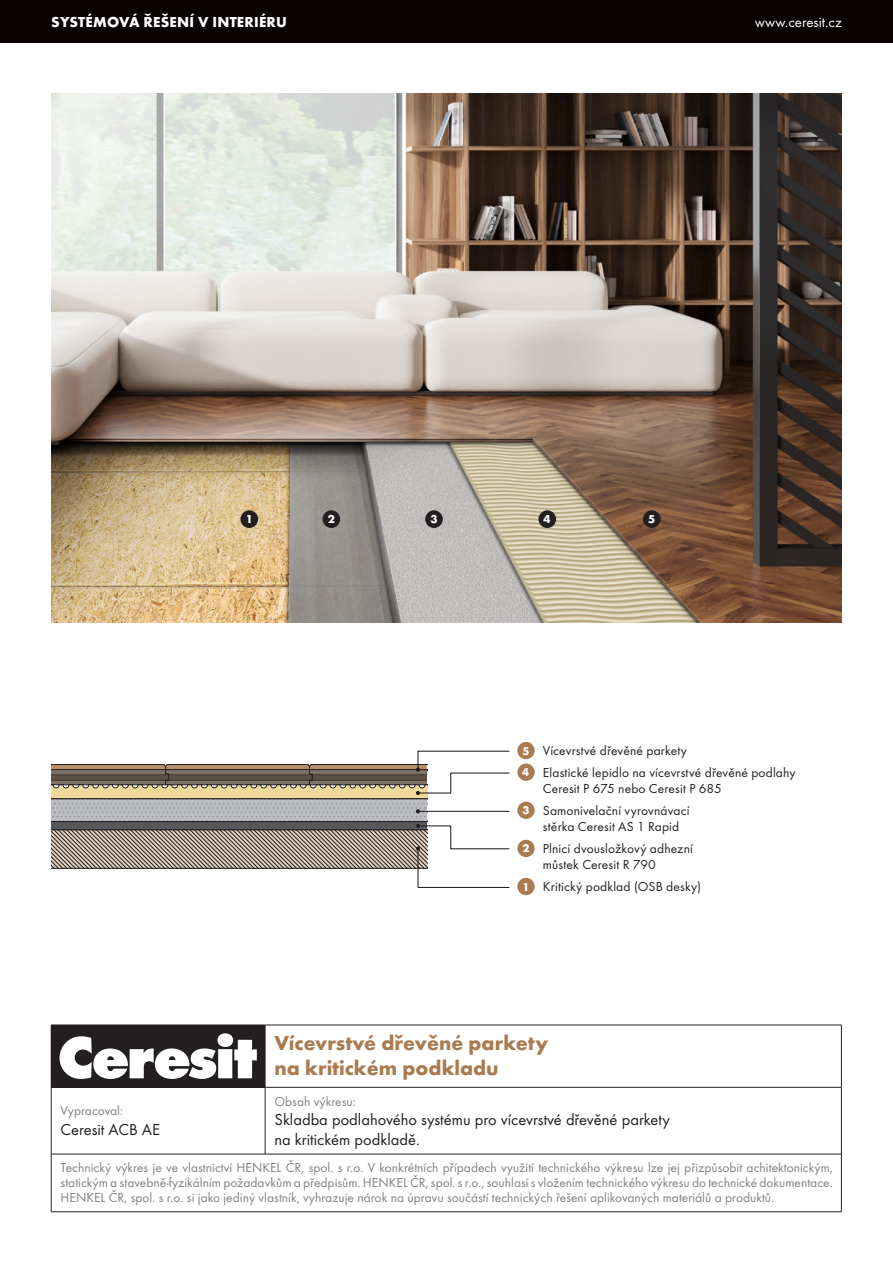
<style>
.page{position:relative;width:893px;height:1263px;background:#fff}
.page>*{position:absolute;margin:0;border:0;box-sizing:border-box;transform-origin:0 0}
.t1{font:700 21px/24.8px "Futura TOT";color:#a97b50}
.t2{font:16.5px/19.5px "Futura TOT";color:#231f20}
.t3{font:700 15px "Futura TOT";letter-spacing:.015em;color:#fff}
.t4{font:15px "Futura TOT";color:#fff}
.t5{font:13.5px/15px "Futura TOT";color:#808285;text-align:justify}
.t6{font:13.5px/21.6px "Futura TOT";letter-spacing:.01em;color:#231f20}
.t7{font:700 11.85px "Futura TOT";color:#fff}
.s1{font-weight:700;font-size:11.7px;color:#fff}
</style>
<div class="page">
<div style="left:0;top:0;width:893px;height:43px;background:#080302"></div>
<hr style="left:841px;top:1154px;width:1px;height:57px;background:#231f20">
<hr style="left:265px;top:1025px;width:577px;height:1px;background:#231f20">
<hr style="left:265px;top:1025px;width:1px;height:62px;background:#231f20">
<hr style="left:841px;top:1025px;width:1px;height:62px;background:#231f20">
<hr style="left:51px;top:1087px;width:214px;height:1px;background:#231f20">
<hr style="left:51px;top:1087px;width:1px;height:67px;background:#231f20">
<hr style="left:265px;top:1087px;width:577px;height:1px;background:#231f20">
<hr style="left:265px;top:1087px;width:1px;height:67px;background:#231f20">
<hr style="left:841px;top:1087px;width:1px;height:67px;background:#231f20">
<hr style="left:51px;top:1154px;width:214px;height:1px;background:#231f20">
<hr style="left:51px;top:1154px;width:1px;height:57px;background:#231f20">
<hr style="left:265px;top:1154px;width:577px;height:1px;background:#231f20">
<hr style="left:51px;top:1211px;width:214px;height:1px;background:#231f20">
<hr style="left:265px;top:1211px;width:577px;height:1px;background:#231f20">
<div style="left:51px;top:1025px;width:214px;height:62px;background:#231f20"></div>
<svg style="left:60px;top:1033px;width:197px;height:46px"></svg>
<div style="left:517px;top:742px;width:18px;height:17px;background:#a97b50;border-radius:50%"></div>
<div style="left:517px;top:763px;width:18px;height:18px;background:#a97b50;border-radius:50%"></div>
<div style="left:517px;top:802px;width:18px;height:17px;background:#a97b50;border-radius:50%"></div>
<div style="left:517px;top:840px;width:18px;height:17px;background:#a97b50;border-radius:50%"></div>
<div style="left:517px;top:878px;width:18px;height:17px;background:#a97b50;border-radius:50%"></div>
<svg style="left:51px;top:750px;width:459px;height:138px"></svg>
<img style="left:51px;top:94px;width:791px;height:529px">
<div style="left:240px;top:510px;width:18px;height:18px;background:#231f20;border-radius:50%"></div>
<div style="left:323px;top:510px;width:17px;height:18px;background:#231f20;border-radius:50%"></div>
<div style="left:425px;top:510px;width:18px;height:18px;background:#231f20;border-radius:50%"></div>
<div style="left:538px;top:510px;width:18px;height:18px;background:#231f20;border-radius:50%"></div>
<div style="left:643px;top:510px;width:18px;height:18px;background:#231f20;border-radius:50%"></div>
<p class="t3" style="left:51px;top:12px;width:237px">SYSTÉMOVÁ ŘEŠENÍ V INTERIÉRU</p>
<p class="t4" style="left:755px;top:13px;width:89px">www.ceresit.cz</p>
<p class="t7" style="left:246px;top:512px;width:9px">1</p>
<p class="t7" style="left:328px;top:512px;width:9px">2</p>
<p class="t7" style="left:430px;top:512px;width:9px">3</p>
<p class="t7" style="left:543px;top:512px;width:9px">4</p>
<p class="t7" style="left:648px;top:512px;width:9px">5</p>
<p class="t6" style="left:522px;top:740px;width:275px"><span class="s1">5</span> Vícevrstvé dřevěné parkety<br><span class="s1">4</span> Elastické lepidlo na vícevrstvé dřevěné podlahy</p>
<p class="t6" style="left:522px;top:778px;width:201px;text-indent:20px">Ceresit P 675 nebo Ceresit P 685<br><span class="s1">3</span> Samonivelační vyrovnávací</p>
<p class="t6" style="left:522px;top:816px;width:172px;text-align:center">stěrka Ceresit AS 1 Rapid<br><span class="s1">2</span> Plnicí dvousložkový adhezní</p>
<p class="t6" style="left:522px;top:854px;width:180px;text-indent:20px">můstek Ceresit R 790<br><span class="s1">1</span> Kritický podklad (OSB desky)</p>
<h1 class="t1" style="left:274px;top:1031px;width:275px">Vícevrstvé dřevěné parkety na kritickém podkladu</h1>
<p class="t5" style="left:274px;top:1093px;width:83px">Obsah výkresu:</p>
<p class="t2" style="left:274px;top:1110px;width:397px">Skladba podlahového systému pro vícevrstvé dřevěné parkety na kritickém podkladě.</p>
<p class="t5" style="left:61px;top:1160px;width:774px">Technický výkres je ve vlastnictví HENKEL ČR, spol. s r.o. V konkrétních případech využití technického výkresu lze jej přizpůsobit achitektonickým, statickým a stavebně-fyzikálním požadavkům a předpisům. HENKEL ČR, spol. s r.o., souhlasí s vložením technického výkresu do technické dokumentace.<br>HENKEL ČR, spol. s r.o. si jako jediný vlastník, vyhrazuje nárok na úpravu součástí technických řešení aplikovaných materiálů a produktů.</p>
<p class="t5" style="left:61px;top:1103px;width:64px">Vypracoval:</p>
<p class="t2" style="left:61px;top:1119px;width:101px">Ceresit ACB AE</p>
</div>
